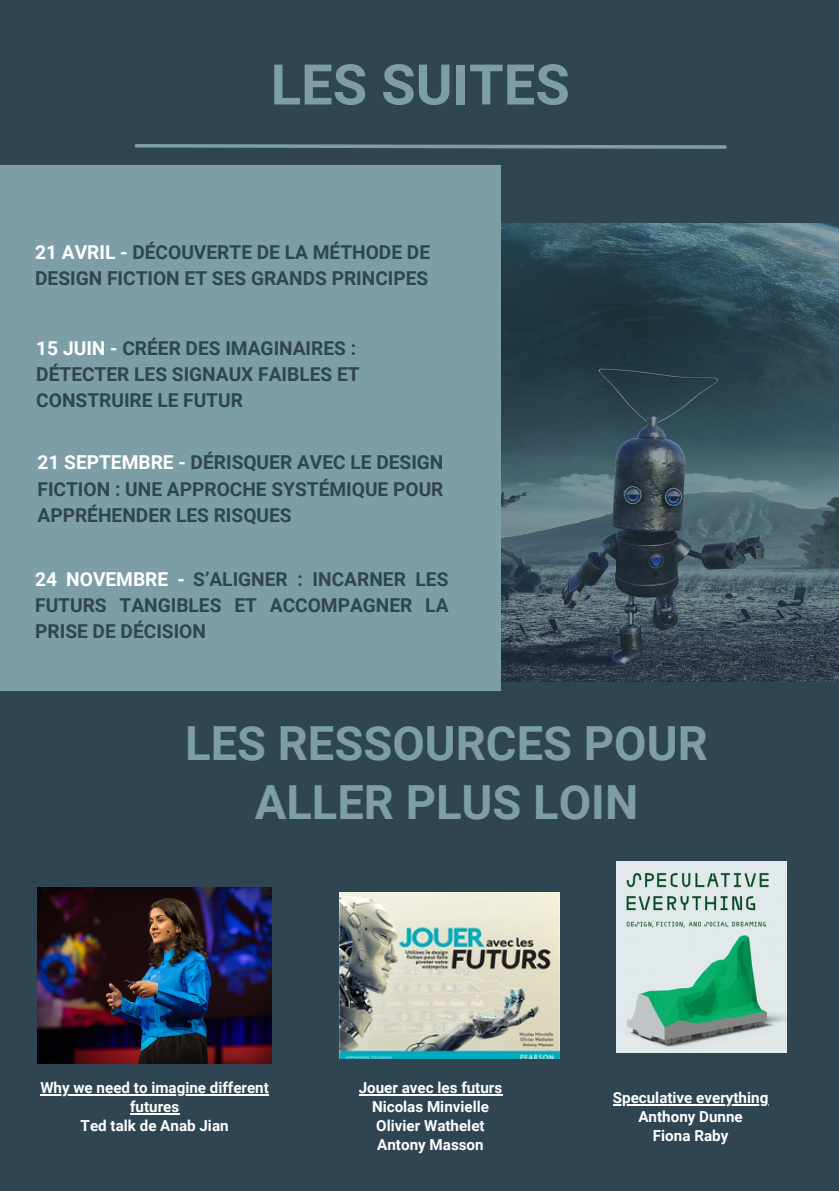
<style>
.page{position:relative;width:839px;height:1191px;background:#fff}
.page>*{position:absolute;margin:0;border:0;box-sizing:border-box;transform-origin:0 0}
.t1{font:700 56.2px "Roboto";color:#7d9ea7}
.t2{font:700 47px/59px "Roboto";color:#7d9ea7;text-align:center}
.t3{font:700 19.2px/26px "Roboto";color:#2f4551}
.t4{font:700 15.2px/19px "Roboto";color:#fff;text-align:center}
.s1{color:#fff}
</style>
<div class="page">
<div style="left:0;top:0;width:838px;height:1191px;background:#2f4551"></div>
<img style="left:500px;top:224px;width:338px;height:458px">
<div style="left:0;top:165px;width:500px;height:526px;background:#7d9ea7"></div>
<svg style="left:134px;top:144px;width:593px;height:5px"></svg>
<img style="left:339px;top:892px;width:220px;height:167px">
<img style="left:38px;top:888px;width:234px;height:176px">
<img style="left:616px;top:862px;width:170px;height:190px">
<hr style="left:40px;top:1095px;width:229px;height:1px;background:#fff">
<hr style="left:130px;top:1114px;width:49px;height:1px;background:#fff">
<hr style="left:358px;top:1095px;width:144px;height:1px;background:#fff">
<hr style="left:612px;top:1104px;width:156px;height:1px;background:#fff">
<p class="t1" style="left:271px;top:52px;width:300px">LES SUITES</p>
<p class="t3" style="left:35px;top:239px;width:396px"><span class="s1">21 AVRIL -</span> DÉCOUVERTE DE LA MÉTHODE DE<br>DESIGN FICTION ET SES GRANDS PRINCIPES</p>
<p class="t3" style="left:36px;top:335px;width:325px"><span class="s1">15 JUIN -</span> CRÉER DES IMAGINAIRES :<br>DÉTECTER LES SIGNAUX FAIBLES ET<br>CONSTRUIRE LE FUTUR</p>
<p class="t3" style="left:38px;top:450px;width:407px;text-align:justify"><span class="s1">21 SEPTEMBRE -</span> DÉRISQUER AVEC LE DESIGN FICTION : UNE APPROCHE SYSTÉMIQUE POUR APPRÉHENDER LES RISQUES</p>
<p class="t3" style="left:35px;top:566px;width:415px;text-align:justify"><span class="s1">24 NOVEMBRE -</span> S’ALIGNER : INCARNER LES FUTURS TANGIBLES ET ACCOMPAGNER LA PRISE DE DÉCISION</p>
<p class="t2" style="left:185px;top:715px;width:524px">LES RESSOURCES POUR<br>ALLER PLUS LOIN</p>
<p class="t4" style="left:40px;top:1079px;width:230px">Why we need to imagine different futures</p>
<p class="t4" style="left:81px;top:1117px;width:149px">Ted talk de Anab Jian</p>
<p class="t4" style="left:358px;top:1079px;width:145px">Jouer avec les futurs</p>
<p class="t4" style="left:372px;top:1098px;width:118px">Nicolas Minvielle</p>
<p class="t4" style="left:376px;top:1117px;width:110px">Olivier Wathelet</p>
<p class="t4" style="left:377px;top:1136px;width:108px">Antony Masson</p>
<p class="t4" style="left:612px;top:1088px;width:157px">Speculative everything</p>
<p class="t4" style="left:638px;top:1107px;width:106px">Anthony Dunne</p>
<p class="t4" style="left:653px;top:1126px;width:77px">Fiona Raby</p>
</div>
